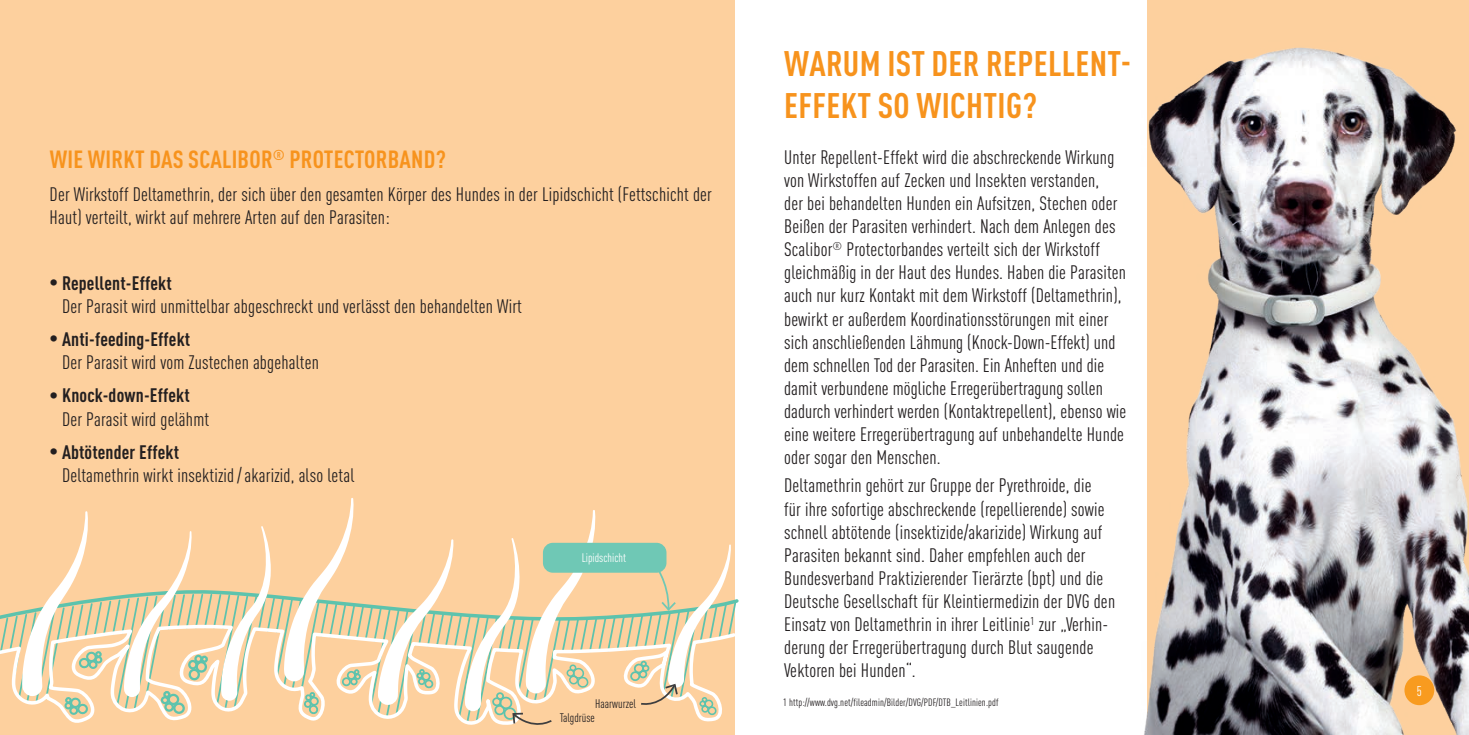
<style>
.page{position:relative;width:1469px;height:735px;background:#fff}
.page>*{position:absolute;margin:0;border:0;box-sizing:border-box;transform-origin:0 0}
.t1{font:700 condensed 35px/42px "DINOT";letter-spacing:.01em;color:#f7931d}
.t2{font:700 condensed 24.5px "DINOT";letter-spacing:.01em;color:#f7931d}
.t3{font:condensed 19.25px/23.1px "DINOT";letter-spacing:.01em;color:#231f20}
.t4{font:700 condensed 19.25px "DINOT";letter-spacing:.01em;color:#231f20}
.t5{font:condensed 14px "DINOT";color:#fff}
.t6{font:condensed 12.25px "DINOT";color:#231f20}
.t7{font:condensed 12.25px "DINOT";color:#fff}
.t8{font:condensed 10.5px "DINOT";letter-spacing:.01em;color:#231f20}
</style>
<div class="page">
<img style="left:1144px;top:0;width:324px;height:734px">
<div style="left:0;top:0;width:734px;height:734px;background:#fdd09e"></div>
<div style="left:1404px;top:675px;width:30px;height:29px;background:#f89b1f;border-radius:50%"></div>
<svg style="left:0;top:497px;width:739px;height:234px"></svg>
<p class="t2" style="left:50px;top:141px;width:397px">WIE WIRKT DAS SCALIBOR<sup>®</sup> PROTECTORBAND?</p>
<p class="t3" style="left:50px;top:181px;width:664px">Der Wirkstoff Deltamethrin, der sich über den gesamten Körper des Hundes in der Lipidschicht (Fettschicht der<br>Haut) verteilt, wirkt auf mehrere Arten auf den Parasiten:</p>
<p class="t4" style="left:50px;top:269px;width:123px">• Repellent-Effekt</p>
<p class="t3" style="left:62px;top:293px;width:461px">Der Parasit wird unmittelbar abgeschreckt und verlässt den behandelten Wirt</p>
<p class="t4" style="left:50px;top:325px;width:142px">• Anti-feeding-Effekt</p>
<p class="t3" style="left:62px;top:349px;width:258px">Der Parasit wird vom Zustechen abgehalten</p>
<p class="t4" style="left:50px;top:381px;width:142px">• Knock-down-Effekt</p>
<p class="t3" style="left:62px;top:406px;width:149px">Der Parasit wird gelähmt</p>
<p class="t4" style="left:50px;top:437px;width:131px">• Abtötender Effekt</p>
<p class="t3" style="left:62px;top:462px;width:294px">Deltamethrin wirkt insektizid/akarizid, also letal</p>
<p class="t7" style="left:581px;top:549px;width:46px">Lipidschicht</p>
<p class="t6" style="left:595px;top:694px;width:42px">Haarwurzel</p>
<p class="t6" style="left:560px;top:709px;width:36px">Talgdrüse</p>
<h1 class="t1" style="left:784px;top:40px;width:348px">WARUM IST DER REPELLENT-<br>EFFEKT SO WICHTIG?</h1>
<p class="t3" style="left:784px;top:144px;width:344px">Unter Repellent-Effekt wird die abschreckende Wirkung von Wirkstoffen auf Zecken und Insekten verstanden,<br>der bei behandelten Hunden ein Aufsitzen, Stechen oder Beißen der Parasiten verhindert. Nach dem Anlegen des Scalibor<sup>®</sup> Protectorbandes verteilt sich der Wirkstoff gleichmäßig in der Haut des Hundes. Haben die Parasiten auch nur kurz Kontakt mit dem Wirkstoff (Deltamethrin), bewirkt er außerdem Koordinationsstörungen mit einer sich anschließenden Lähmung (Knock-Down-Effekt) und dem schnellen Tod der Parasiten. Ein Anheften und die damit verbundene mögliche Erregerübertragung sollen dadurch verhindert werden (Kontaktrepellent), ebenso wie eine weitere Erregerübertragung auf unbehandelte Hunde oder sogar den Menschen.</p>
<p class="t3" style="left:784px;top:472px;width:332px">Deltamethrin gehört zur Gruppe der Pyrethroide, die<br>für ihre sofortige abschreckende (repellierende) sowie schnell abtötende (insektizide/akarizide) Wirkung auf Parasiten bekannt sind. Daher empfehlen auch der Bundesverband Praktizierender Tierärzte (bpt) und die Deutsche Gesellschaft für Kleintiermedizin der DVG den Einsatz von Deltamethrin in ihrer Leitlinie<sup>1</sup> zur „Verhin&shy;derung der Erregerübertragung durch Blut saugende Vektoren bei Hunden“.</p>
<p class="t8" style="left:783px;top:695px;width:217px">1 http://www.dvg.net/fileadmin/Bilder/DVG/PDF/DTB_Leitlinien.pdf</p>
<p class="t5" style="left:1416px;top:681px;width:7px">5</p>
</div>
